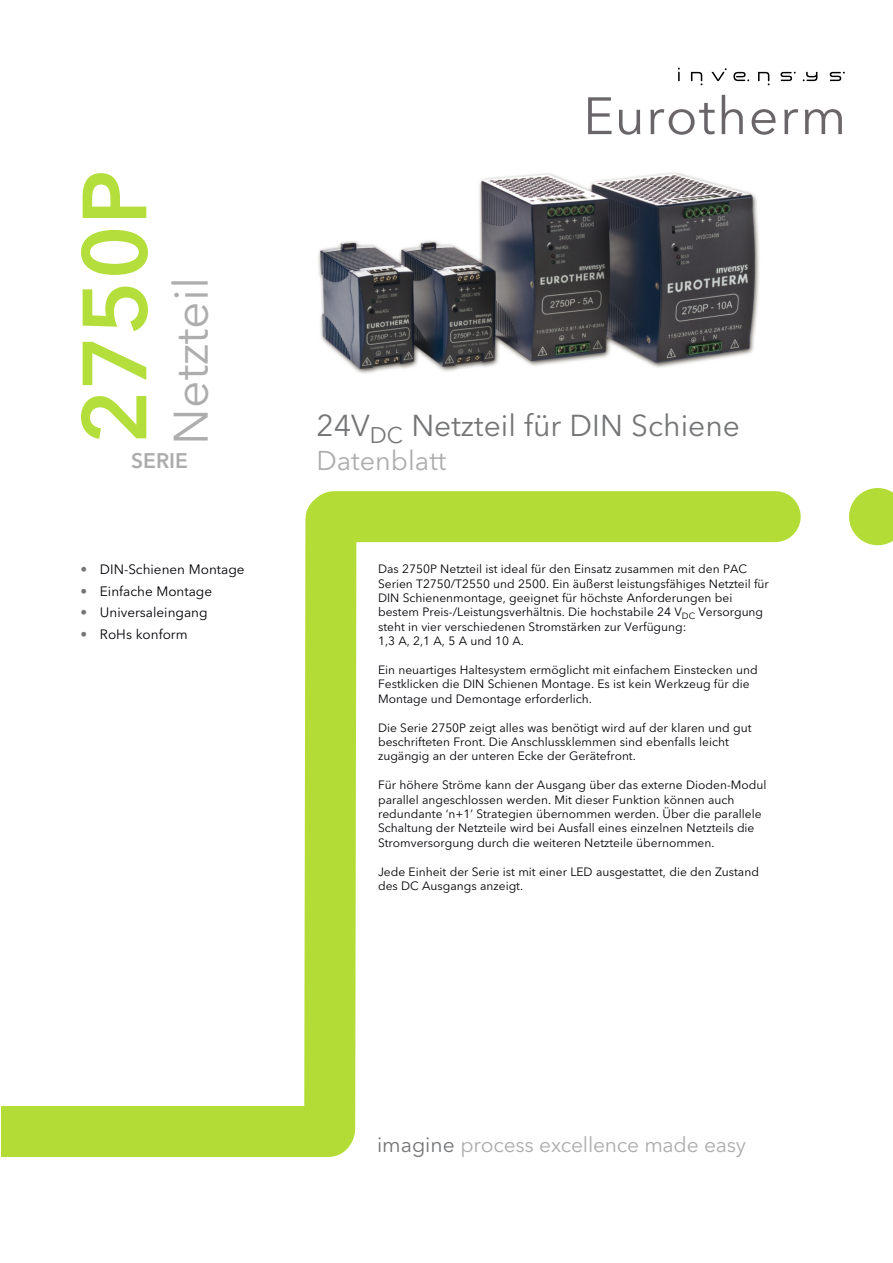
<style>
.page{position:relative;width:893px;height:1263px;background:#fff}
.page>*{position:absolute;margin:0;border:0;box-sizing:border-box;transform-origin:0 0}
.t1{font:600 90px "Avenir Next LT Pro";color:#b3de3b}
.t2{font:48px "Avenir Next LT Pro";color:#adadad}
.t3{font:30px "Avenir Next LT Pro";color:#747577}
.t4{font:27px "Avenir Next LT Pro";color:#adadad}
.t5{font:21px "Avenir Next LT Pro";letter-spacing:-.01em;color:#adadad}
.t6{font:600 21px "Avenir Next LT Pro";color:#adadad}
.t7{font:13.5px "Avenir Next LT Pro";color:#000006}
.t8{font:12px/14.4px "Avenir Next LT Pro";color:#000006}
.s1{color:#747577}
</style>
<div class="page">
<img style="left:318px;top:172px;width:441px;height:202px">
<div style="left:1px;top:1106px;width:278px;height:51px;background:#b3dd36"></div>
<svg style="left:849px;top:488px;width:44px;height:57px;background:#bee255"></svg>
<div style="left:334px;top:491px;width:441px;height:51px;background:#b3dd36"></div>
<svg style="left:279px;top:491px;width:103px;height:666px"></svg>
<svg style="left:588px;top:97px;width:23px;height:37px"></svg>
<svg style="left:619px;top:110px;width:21px;height:25px"></svg>
<svg style="left:650px;top:103px;width:65px;height:32px"></svg>
<svg style="left:722px;top:95px;width:21px;height:39px"></svg>
<svg style="left:752px;top:109px;width:23px;height:26px"></svg>
<svg style="left:784px;top:109px;width:14px;height:25px"></svg>
<svg style="left:805px;top:109px;width:37px;height:25px"></svg>
<svg style="left:803px;top:72px;width:14px;height:9px"></svg>
<svg style="left:780px;top:72px;width:16px;height:9px"></svg>
<svg style="left:758px;top:72px;width:12px;height:13px"></svg>
<svg style="left:691px;top:72px;width:11px;height:13px"></svg>
<svg style="left:678px;top:68px;width:2px;height:13px"></svg>
<svg style="left:733px;top:72px;width:16px;height:9px"></svg>
<svg style="left:711px;top:68px;width:16px;height:13px"></svg>
<svg style="left:830px;top:72px;width:15px;height:9px"></svg>
<h1 class="t1" style="left:83px;top:445px;width:276px;rotate:-90deg">2750P</h1>
<h2 class="t2" style="left:174px;top:445px;width:169px;rotate:-90deg">Netzteil</h2>
<h3 class="t6" style="left:131px;top:454px;width:58px">SERIE</h3>
<p class="t7" style="left:80px;top:564px;width:166px"><span class="s1">•</span> DIN-Schienen Montage</p>
<p class="t7" style="left:80px;top:586px;width:133px"><span class="s1">•</span> Einfache Montage</p>
<p class="t7" style="left:80px;top:607px;width:129px"><span class="s1">•</span> Universaleingang</p>
<p class="t7" style="left:80px;top:629px;width:109px"><span class="s1">•</span> RoHs konform</p>
<h3 class="t3" style="left:316px;top:414px;width:425px">24V<sub>DC</sub> Netzteil für DIN Schiene</h3>
<h3 class="t4" style="left:316px;top:451px;width:132px">Datenblatt</h3>
<p class="t8" style="left:378px;top:563px;width:392px">Das 2750P Netzteil ist ideal für den Einsatz zusammen mit den PAC Serien T2750/T2550 und 2500. Ein äußerst leistungsfähiges Netzteil für DIN Schienenmontage, geeignet für höchste Anforderungen bei bestem Preis-/Leistungsverhältnis. Die hochstabile 24 V<sub>DC</sub> Versorgung steht in vier verschiedenen Stromstärken zur Verfügung:<br>1,3 A, 2,1 A, 5 A und 10 A.</p>
<p class="t8" style="left:378px;top:664px;width:381px">Ein neuartiges Haltesystem ermöglicht mit einfachem Einstecken und<br>Festklicken die DIN Schienen Montage. Es ist kein Werkzeug für die<br>Montage und Demontage erforderlich.</p>
<p class="t8" style="left:378px;top:721px;width:375px">Die Serie 2750P zeigt alles was benötigt wird auf der klaren und gut beschrifteten Front. Die Anschlussklemmen sind ebenfalls leicht zugängig an der unteren Ecke der Gerätefront.</p>
<p class="t8" style="left:378px;top:779px;width:390px">Für höhere Ströme kann der Ausgang über das externe Dioden-Modul parallel angeschlossen werden. Mit dieser Funktion können auch redundante ‘n+1’ Strategien übernommen werden. Über die parallele Schaltung der Netzteile wird bei Ausfall eines einzelnen Netzteils die Stromversorgung durch die weiteren Netzteile übernommen.</p>
<p class="t8" style="left:378px;top:865px;width:382px">Jede Einheit der Serie ist mit einer LED ausgestattet, die den Zustand des DC Ausgangs anzeigt.</p>
<h3 class="t5" style="left:377px;top:1137px;width:371px"><span class="s1">imagine</span> process excellence made easy</h3>
</div>
